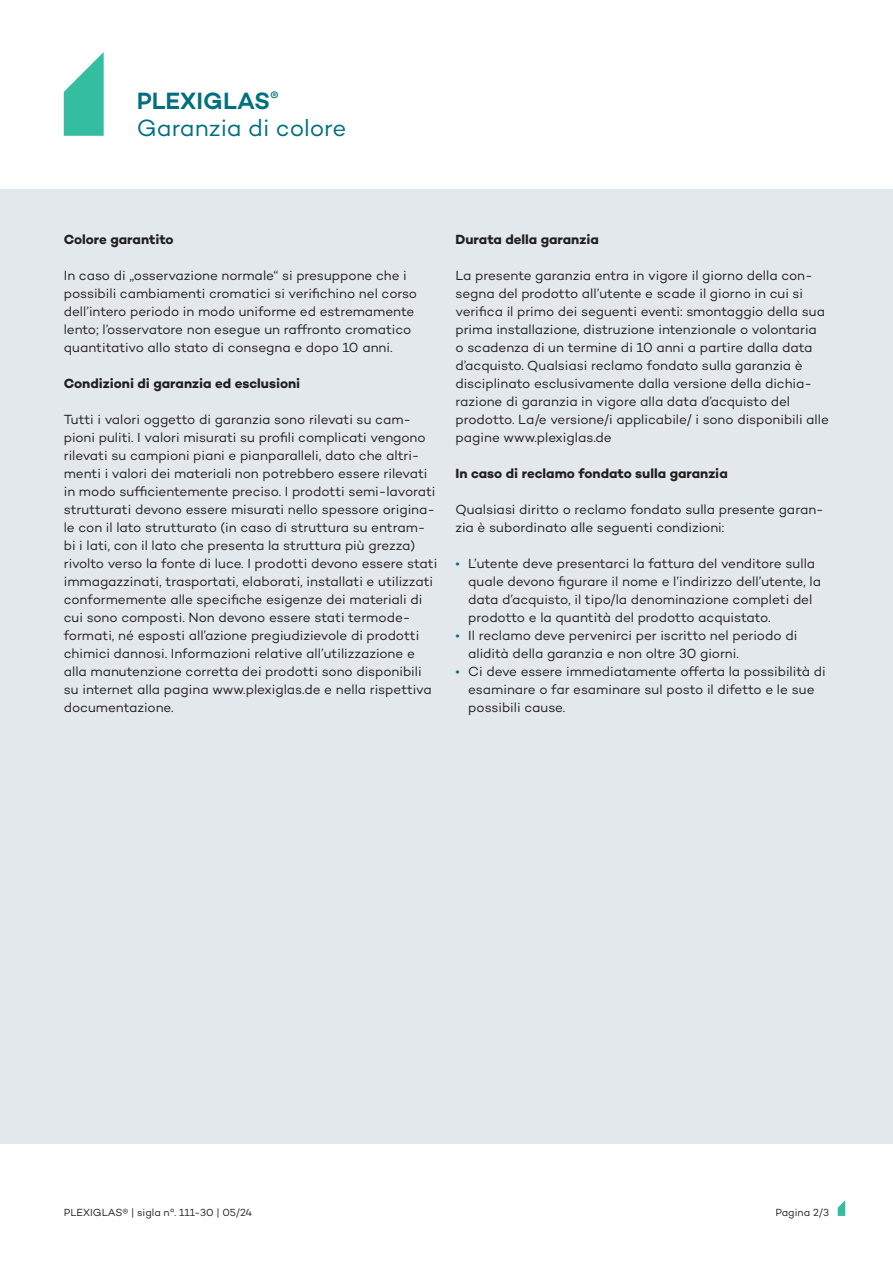
<style>
.page{position:relative;width:893px;height:1263px;background:#fff}
.page>*{position:absolute;margin:0;border:0;box-sizing:border-box;transform-origin:0 0}
.t1{font:24px/27px "Campton";color:#01707e}
.Fließtext{font:13.5px/18px "Campton";letter-spacing:-.005em;color:#231f20}
.Headline_4___Fließtext{font:700 13.5px "Campton";color:#231f20}
.t2{font:10.5px "Campton";color:#231f20}
.s1{font-weight:600}
.s2{color:#01707e}
</style>
<div class="page">
<div style="left:0;top:190px;width:893px;height:954px;background:#e2e8eb"></div>
<svg style="left:838px;top:1200px;width:7px;height:16px"></svg>
<svg style="left:64px;top:52px;width:40px;height:84px"></svg>
<h1 class="t1" style="left:137px;top:87px;width:211px"><span class="s1">PLEXIGLAS</span><sup>®<br></sup>Garanzia di colore</h1>
<p class="Headline_4___Fließtext" style="left:64px;top:231px;width:111px">Colore garantito</p>
<p class="Fließtext" style="left:64px;top:266px;width:355px">In caso di „osservazione normale“ si presuppone che i possibili cambiamenti cromatici si verifichino nel corso dell’intero periodo in modo uniforme ed estremamente lento; l’osservatore non esegue un raffronto cromatico quantitativo allo stato di consegna e dopo 10 anni.</p>
<p class="Headline_4___Fließtext" style="left:64px;top:375px;width:238px">Condizioni di garanzia ed esclusioni</p>
<p class="Fließtext" style="left:64px;top:410px;width:375px">Tutti i valori oggetto di garanzia sono rilevati su cam&shy;pioni puliti. I valori misurati su profili complicati vengono rilevati su campioni piani e pianparalleli, dato che altri&shy;menti i valori dei materiali non potrebbero essere rilevati in modo sufficientemente preciso. I prodotti semi-lavorati strutturati devono essere misurati nello spessore origina&shy;le con il lato strutturato (in caso di struttura su entram&shy;bi i lati, con il lato che presenta la struttura più grezza) rivolto verso la fonte di luce. I prodotti devono essere stati immagazzinati, trasportati, elaborati, installati e utilizzati conformemente alle specifiche esigenze dei materiali di cui sono composti. Non devono essere stati termode&shy;formati, né esposti all’azione pregiudizievole di prodotti chimici dannosi. Informazioni relative all’utilizzazione e alla manutenzione corretta dei prodotti sono disponibili su internet alla pagina www.plexiglas.de e nella rispettiva documentazione.</p>
<p class="Headline_4___Fließtext" style="left:455px;top:231px;width:145px">Durata della garanzia</p>
<p class="Fließtext" style="left:455px;top:266px;width:375px">La presente garanzia entra in vigore il giorno della con&shy;segna del prodotto all’utente e scade il giorno in cui si verifica il primo dei seguenti eventi: smontaggio della sua prima installazione, distruzione intenzionale o volontaria<br>o scadenza di un termine di 10 anni a partire dalla data d’acquisto. Qualsiasi reclamo fondato sulla garanzia è disciplinato esclusivamente dalla versione della dichia&shy;razione di garanzia in vigore alla data d’acquisto del prodotto. La/e versione/i applicabile/ i sono disponibili alle pagine www.plexiglas.de</p>
<p class="Headline_4___Fließtext" style="left:455px;top:465px;width:274px">In caso di reclamo fondato sulla garanzia</p>
<p class="Fließtext" style="left:455px;top:500px;width:370px">Qualsiasi diritto o reclamo fondato sulla presente garan&shy;zia è subordinato alle seguenti condizioni:</p>
<p class="Fließtext" style="left:468px;top:554px;width:354px;text-indent:-13px"><span class="s2">•</span> L’utente deve presentarci la fattura del venditore sulla quale devono figurare il nome e l’indirizzo dell’utente, la data d’acquisto, il tipo/la denominazione completi del prodotto e la quantità del prodotto acquistato.</p>
<p class="Fließtext" style="left:468px;top:626px;width:330px;text-indent:-13px"><span class="s2">•</span> Il reclamo deve pervenirci per iscritto nel periodo di alidità della garanzia e non oltre 30 giorni.</p>
<p class="Fließtext" style="left:468px;top:662px;width:359px;text-indent:-13px"><span class="s2">•</span> Ci deve essere immediatamente offerta la possibilità di esaminare o far esaminare sul posto il difetto e le sue possibili cause.</p>
<p class="t2" style="left:64px;top:1206px;width:190px">PLEXIGLAS® | sigla n°. 111-30 | 05/24</p>
<p class="t2" style="left:775px;top:1206px;width:55px">Pagina 2/3</p>
</div>
